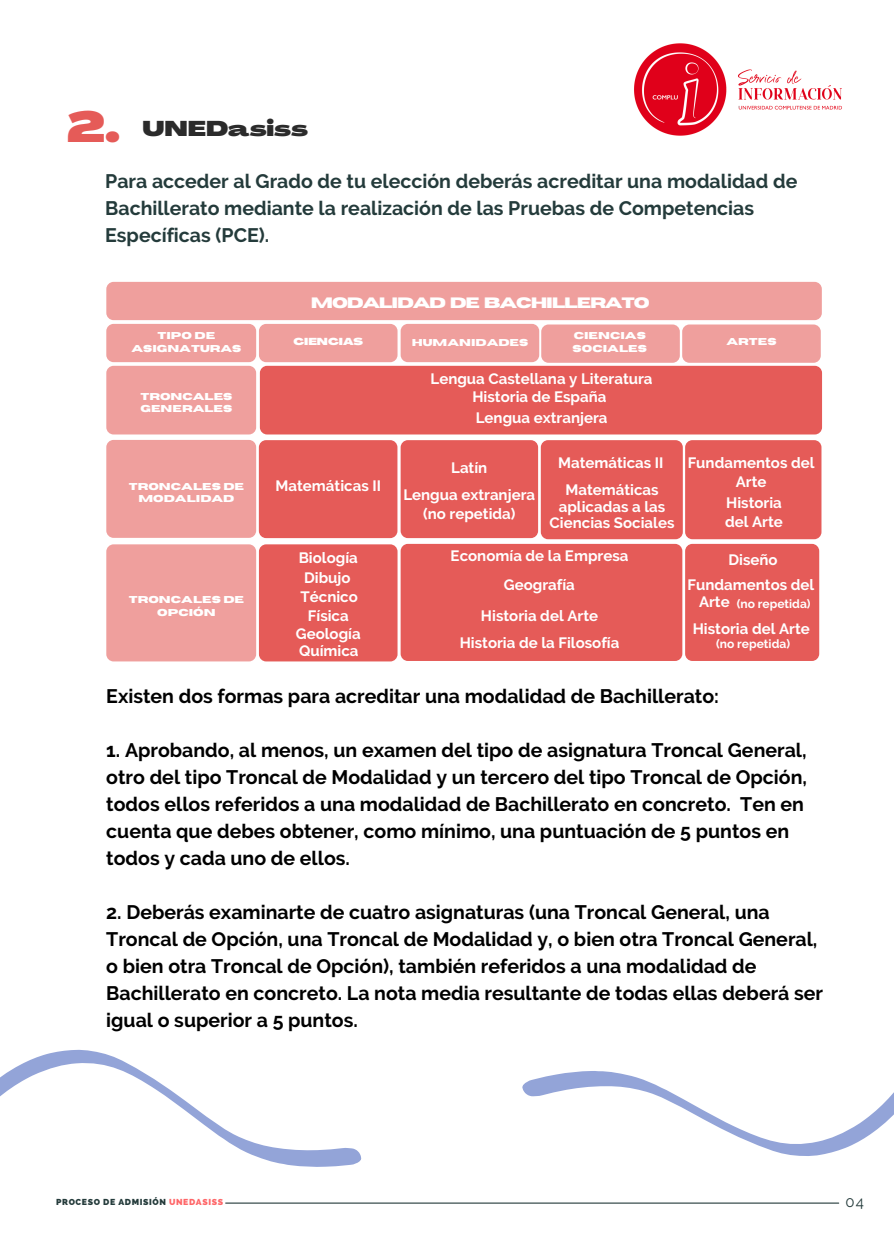
<style>
.page{position:relative;width:894px;height:1233px;background:#fff}
.page>*{position:absolute;margin:0;border:0;box-sizing:border-box;transform-origin:0 0}
.t1{font:900 42.75px "Agrandir Grand";color:#e55b58}
.t2{font:900 21px "Agrandir Grand";color:#2b2b2b}
.t3{font:700 19.5px/27px "Raleway";color:#000}
.t4{font:700 19.5px/27px "Raleway";color:#243b3b}
.t5{font:700 15px/17px "Raleway";color:#fff;text-align:center}
.t6{font:700 15px "Horizon";letter-spacing:-.08em;color:#fff}
.t7{font:15px "Raleway";color:#243b3b}
.t8{font:700 12px "Raleway";color:#fff}
.t9{font:700 9.9px/12.5px "Horizon";color:#fff;text-align:center}
.t10{font:900 9.9px "Agrandir Grand";color:#fff}
.t11{font:800 8.7px "Raleway";letter-spacing:.07em;color:#243b3b}
.s1{color:#fe6769}
</style>
<div class="page">
<hr style="left:225px;top:1203px;width:613px;height:1px;background:#243b3b">
<svg style="left:0;top:1049px;width:364px;height:155px"></svg>
<div style="left:259px;top:544px;width:138px;height:117px;background:#e55b58;border-radius:7px"></div>
<div style="left:400px;top:544px;width:282px;height:117px;background:#e55b58;border-radius:7px"></div>
<div style="left:106px;top:282px;width:715px;height:38px;background:#ef9f9d;border-radius:7px"></div>
<div style="left:106px;top:324px;width:150px;height:38px;background:#ef9f9d;border-radius:7px"></div>
<div style="left:682px;top:325px;width:138px;height:38px;background:#ef9f9d;border-radius:7px"></div>
<div style="left:541px;top:325px;width:138px;height:38px;background:#ef9f9d;border-radius:7px"></div>
<div style="left:259px;top:324px;width:138px;height:38px;background:#ef9f9d;border-radius:7px"></div>
<div style="left:106px;top:366px;width:150px;height:68px;background:#ef9f9d;border-radius:7px"></div>
<div style="left:260px;top:366px;width:561px;height:68px;background:#e55b58;border-radius:7px"></div>
<div style="left:106px;top:440px;width:150px;height:98px;background:#ef9f9d;border-radius:7px"></div>
<div style="left:106px;top:544px;width:150px;height:117px;background:#ef9f9d;border-radius:7px"></div>
<div style="left:540px;top:440px;width:142px;height:99px;background:#e55b58;border-radius:7px"></div>
<div style="left:259px;top:440px;width:138px;height:98px;background:#e55b58;border-radius:7px"></div>
<div style="left:685px;top:440px;width:136px;height:99px;background:#e55b58;border-radius:7px"></div>
<div style="left:400px;top:440px;width:138px;height:98px;background:#e55b58;border-radius:7px"></div>
<div style="left:685px;top:544px;width:134px;height:117px;background:#e55b58;border-radius:7px"></div>
<div style="left:400px;top:324px;width:139px;height:38px;background:#ef9f9d;border-radius:7px"></div>
<svg style="left:520px;top:1071px;width:373px;height:133px"></svg>
<img style="left:634px;top:43px;width:208px;height:93px">
<p class="t1" style="left:67px;top:110px;width:55px">2.</p>
<p class="t2" style="left:142px;top:120px;width:167px">UNEDasiss</p>
<p class="t4" style="left:105px;top:167px;width:693px">Para acceder al Grado de tu elección deberás acreditar una modalidad de<br>Bachillerato mediante la realización de las Pruebas de Competencias<br>Específicas (PCE).</p>
<p class="t9" style="left:157px;top:330px;width:59px">TIPO DE</p>
<p class="t9" style="left:131px;top:342px;width:112px">ASIGNATURAS</p>
<p class="t9" style="left:140px;top:391px;width:94px;text-align:left">TRONCALES<br>GENERALES</p>
<p class="t9" style="left:129px;top:481px;width:117px">TRONCALES DE<br>MODALIDAD</p>
<p class="t9" style="left:129px;top:594px;width:117px">TRONCALES DE<br>OPCIÓN</p>
<p class="t6" style="left:311px;top:296px;width:340px">MODALIDAD DE BACHILLERATO</p>
<p class="t10" style="left:293px;top:338px;width:71px">CIENCIAS</p>
<p class="t9" style="left:411px;top:337px;width:118px">HUMANIDADES</p>
<p class="t9" style="left:573px;top:330px;width:74px">CIENCIAS</p>
<p class="t9" style="left:572px;top:342px;width:76px">SOCIALES</p>
<p class="t9" style="left:726px;top:335px;width:52px">ARTES</p>
<p class="t5" style="left:430px;top:370px;width:223px">Lengua Castellana y Literatura</p>
<p class="t5" style="left:472px;top:388px;width:135px">Historia de España</p>
<p class="t5" style="left:475px;top:409px;width:133px">Lengua extranjera</p>
<p class="t5" style="left:275px;top:477px;width:107px">Matemáticas II</p>
<p class="t5" style="left:451px;top:460px;width:38px">Latín</p>
<p class="t5" style="left:403px;top:486px;width:133px">Lengua extranjera</p>
<p class="t5" style="left:423px;top:505px;width:94px">(no repetida)</p>
<p class="t5" style="left:558px;top:454px;width:107px">Matemáticas II</p>
<p class="t5" style="left:549px;top:481px;width:126px">Matemáticas aplicadas a las<br>Ciencias Sociales</p>
<p class="t5" style="left:687px;top:453px;width:128px;line-height:19.2px">Fundamentos del<br>Arte</p>
<p class="t5" style="left:726px;top:495px;width:57px">Historia</p>
<p class="t5" style="left:725px;top:514px;width:59px">del Arte</p>
<p class="t5" style="left:299px;top:549px;width:61px">Biología</p>
<p class="t5" style="left:304px;top:569px;width:48px">Dibujo</p>
<p class="t5" style="left:300px;top:588px;width:59px">Técnico</p>
<p class="t5" style="left:308px;top:607px;width:42px">Física</p>
<p class="t5" style="left:296px;top:625px;width:66px">Geología</p>
<p class="t5" style="left:299px;top:643px;width:61px">Química</p>
<p class="t5" style="left:450px;top:547px;width:179px">Economía de la Empresa</p>
<p class="t5" style="left:503px;top:576px;width:73px">Geografía</p>
<p class="t5" style="left:481px;top:607px;width:119px">Historia del Arte</p>
<p class="t5" style="left:459px;top:634px;width:161px">Historia de la Filosofía</p>
<p class="t5" style="left:728px;top:552px;width:51px">Diseño</p>
<p class="t5" style="left:687px;top:576px;width:128px">Fundamentos del</p>
<p class="t5" style="left:698px;top:594px;width:32px">Arte</p>
<p class="t8" style="left:736px;top:596px;width:75px">(no repetida)</p>
<p class="t5" style="left:692px;top:620px;width:119px">Historia del Arte</p>
<p class="t8" style="left:715px;top:637px;width:75px">(no repetida)</p>
<p class="t3" style="left:106px;top:682px;width:614px">Existen dos formas para acreditar una modalidad de Bachillerato:</p>
<p class="t3" style="left:106px;top:736px;width:702px">1. Aprobando, al menos, un examen del tipo de asignatura Troncal General, otro del tipo Troncal de Modalidad y un tercero del tipo Troncal de Opción, todos ellos referidos a una modalidad de Bachillerato en concreto. Ten en cuenta que debes obtener, como mínimo, una puntuación de 5 puntos en todos y cada uno de ellos.</p>
<p class="t3" style="left:106px;top:898px;width:718px">2. Deberás examinarte de cuatro asignaturas (una Troncal General, una Troncal de Opción, una Troncal de Modalidad y, o bien otra Troncal General, o bien otra Troncal de Opción), también referidos a una modalidad de Bachillerato en concreto. La nota media resultante de todas ellas deberá ser igual o superior a 5 puntos.</p>
<p class="t11" style="left:56px;top:1197px;width:168px">PROCESO DE ADMISIÓN <span class="s1">UNEDASISS</span></p>
<p class="t7" style="left:845px;top:1193px;width:20px">04</p>
</div>
